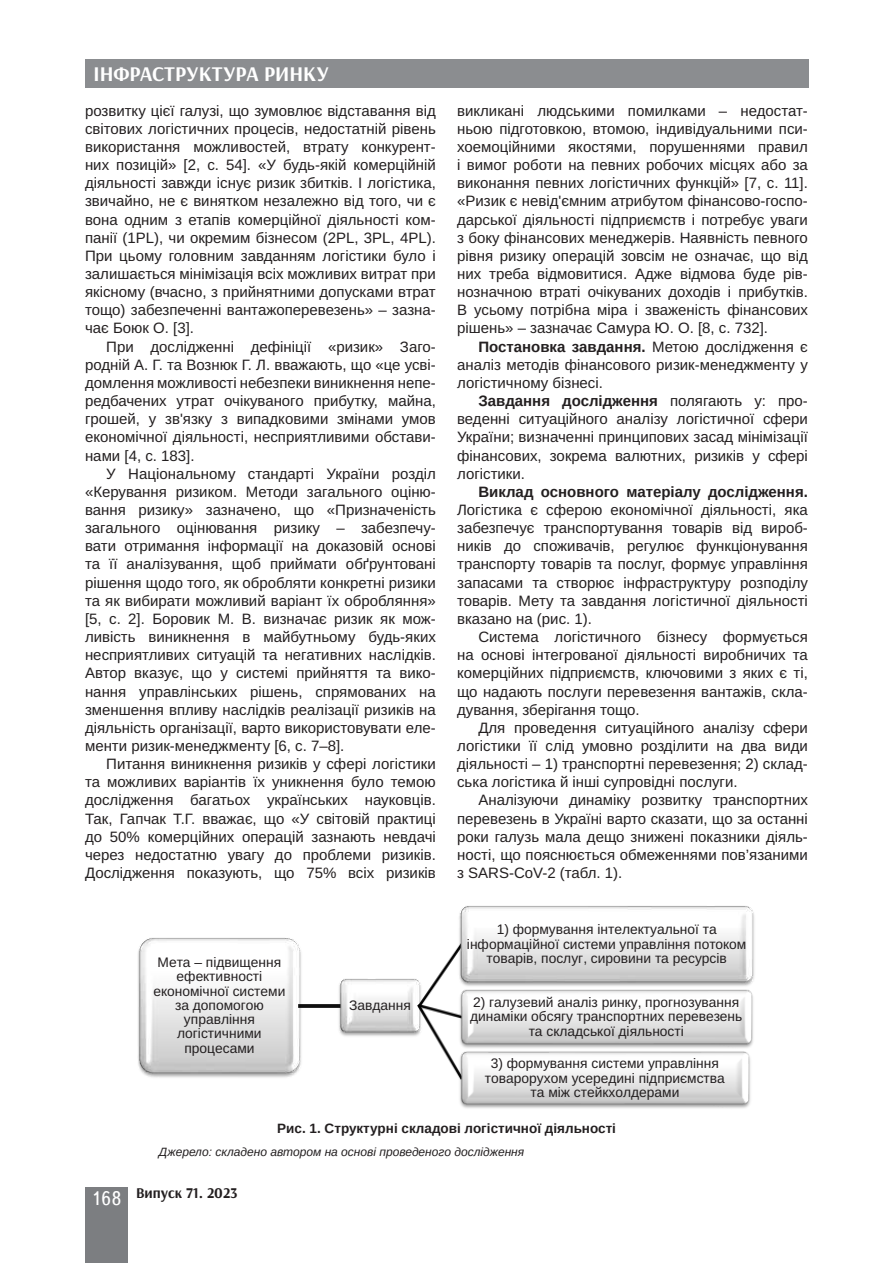
<style>
.page{position:relative;width:893px;height:1263px;background:#fff}
.page>*{position:absolute;margin:0;border:0;box-sizing:border-box;transform-origin:0 0}
.t1{font:700 21px "Arsenal";color:#fff}
.Текст_основной_G{font:15px/18.1px "Arimo";color:#231f20;text-align:justify}
.t2{font:700 15px "Arsenal";color:#231f20}
.t3{font:13.8px/14.2px "Arimo Roman";color:#231f20;text-align:center}
.Рисунок{font:700 13.5px "Arimo";color:#231f20}
.Джерело{font:italic 12px "Arimo";color:#231f20}
.s1{font-weight:700}
.s2{font-family:"Ukrainian Text";font-weight:400;font-size:19.5px;color:#fff}
</style>
<div class="page">
<div style="left:85px;top:59px;width:723px;height:29px;background:#8b8d90"></div>
<div style="left:85px;top:1186px;width:43px;height:76px;background:#7c7e81"></div>
<img style="left:138px;top:938px;width:165px;height:140px">
<img style="left:299px;top:1004px;width:37px;height:3px">
<img style="left:336px;top:979px;width:82px;height:57px">
<img style="left:418px;top:951px;width:39px;height:123px">
<img style="left:455px;top:906px;width:299px;height:82px">
<img style="left:419px;top:1004px;width:38px;height:15px">
<img style="left:457px;top:989px;width:296px;height:59px">
<img style="left:457px;top:1051px;width:294px;height:58px">
<h1 class="t1" style="left:94px;top:61px;width:237px">ІНФРАСТРУКТУРА РИНКУ</h1>
<p class="Текст_основной_G" style="left:85px;top:102px;width:352px">розвитку цієї галузі, що зумовлює відставання від світових логістичних процесів, недостатній рівень використання можливостей, втрату конкурент&shy;них позицій» [2, с. 54]. «У будь-якій комерційній діяльності завжди існує ризик збитків. І логістика, звичайно, не є винятком незалежно від того, чи є вона одним з етапів комерційної діяльності ком&shy;панії (1PL), чи окремим бізнесом (2PL, 3PL, 4PL).<br>При цьому головним завданням логістики було і залишається мінімізація всіх можливих витрат при якісному (вчасно, з прийнятними допусками втрат тощо) забезпеченні вантажоперевезень» – зазна&shy;чає Боюк О. [3].</p>
<p class="Текст_основной_G" style="left:85px;top:338px;width:352px;text-indent:21px">При дослідженні дефініції «ризик» Заго&shy;родній А. Г. та Вознюк Г. Л. вважають, що «це усві&shy;домлення можливості небезпеки виникнення непе&shy;редбачених утрат очікуваного прибутку, майна, грошей, у зв'язку з випадковими змінами умов економічної діяльності, несприятливими обстави&shy;нами [4, с. 183].</p>
<p class="Текст_основной_G" style="left:85px;top:465px;width:352px;text-indent:21px">У Національному стандарті України розділ «Керування ризиком. Методи загального оціню&shy;вання ризику» зазначено, що «Призначеність загального оцінювання ризику – забезпечу&shy;вати отримання інформації на доказовій основі та її аналізування, щоб приймати обґрунтовані рішення щодо того, як обробляти конкретні ризики та як вибирати можливий варіант їх обробляння» [5, с. 2]. Боровик М. В. визначає ризик як мож&shy;ливість виникнення в майбутньому будь-яких несприятливих ситуацій та негативних наслідків.<br>Автор вказує, що у системі прийняття та вико&shy;нання управлінських рішень, спрямованих на зменшення впливу наслідків реалізації ризиків на діяльність організації, варто використовувати еле&shy;менти ризик-менеджменту [6, с. 7–8].</p>
<p class="Текст_основной_G" style="left:85px;top:755px;width:352px;text-indent:21px">Питання виникнення ризиків у сфері логістики та можливих варіантів їх уникнення було темою дослідження багатьох українських науковців.<br>Так, Гапчак Т.Г. вважає, що «У світовій практиці до 50% комерційних операцій зазнають невдачі через недостатню увагу до проблеми ризиків.<br>Дослідження показують, що 75% всіх ризиків</p>
<p class="t3" style="left:153px;top:955px;width:134px">Мета – підвищення ефективності економічної системи за допомогою управління логістичними процесами</p>
<p class="t3" style="left:349px;top:998px;width:63px">Завдання</p>
<p class="Текст_основной_G" style="left:457px;top:102px;width:352px">викликані людськими помилками – недостат&shy;ньою підготовкою, втомою, індивідуальними пси&shy;хоемоційними якостями, порушеннями правил і вимог роботи на певних робочих місцях або за виконання певних логістичних функцій» [7, с. 11]. «Ризик є невід'ємним атрибутом фінансово-госпо&shy;дарської діяльності підприємств і потребує уваги з боку фінансових менеджерів. Наявність певного рівня ризику операцій зовсім не означає, що від них треба відмовитися. Адже відмова буде рів&shy;нозначною втраті очікуваних доходів і прибутків.<br>В усьому потрібна міра і зваженість фінансових рішень» – зазначає Самура Ю. О. [8, с. 732].</p>
<p class="Текст_основной_G" style="left:457px;top:338px;width:352px;text-indent:21px"><span class="s1">Постановка завдання.</span> Метою дослідження є аналіз методів фінансового ризик-менеджменту у логістичному бізнесі.</p>
<p class="Текст_основной_G" style="left:457px;top:392px;width:352px;text-indent:21px"><span class="s1">Завдання дослідження</span> полягають у: про&shy;веденні ситуаційного аналізу логістичної сфери України; визначенні принципових засад мінімізації фінансових, зокрема валютних, ризиків у сфері логістики.</p>
<p class="Текст_основной_G" style="left:457px;top:483px;width:352px;text-indent:21px"><span class="s1">Виклад основного матеріалу дослідження.<br></span>Логістика є сферою економічної діяльності, яка забезпечує транспортування товарів від вироб&shy;ників до споживачів, регулює функціонування транспорту товарів та послуг, формує управління запасами та створює інфраструктуру розподілу товарів. Мету та завдання логістичної діяльності вказано на (рис. 1).</p>
<p class="Текст_основной_G" style="left:457px;top:628px;width:352px;text-indent:21px">Система логістичного бізнесу формується на основі інтегрованої діяльності виробничих та комерційних підприємств, ключовими з яких є ті, що надають послуги перевезення вантажів, скла&shy;дування, зберігання тощо.</p>
<p class="Текст_основной_G" style="left:457px;top:719px;width:352px;text-indent:21px">Для проведення ситуаційного аналізу сфери логістики її слід умовно розділити на два види діяльності – 1) транспортні перевезення; 2) склад&shy;ська логістика й інші супровідні послуги.</p>
<p class="Текст_основной_G" style="left:457px;top:791px;width:352px;text-indent:21px">Аналізуючи динаміку розвитку транспортних перевезень в Україні варто сказати, що за останні роки галузь мала дещо знижені показники діяль&shy;ності, що пояснюється обмеженнями пов’язаними з SARS-CoV-2 (табл. 1).</p>
<p class="t3" style="left:467px;top:923px;width:281px">1) формування інтелектуальної та інформаційної системи управління потоком товарів, послуг, сировини та ресурсів</p>
<p class="t3" style="left:470px;top:995px;width:274px">2) галузевий аналіз ринку, прогнозування динаміки обсягу транспортних перевезень та складської діяльності</p>
<p class="t3" style="left:485px;top:1057px;width:241px">3) формування системи управління товарорухом усередині підприємства та між стейкхолдерами</p>
<p class="Рисунок" style="left:277px;top:1119px;width:340px">Рис. 1. Структурні складові логістичної діяльності</p>
<p class="Джерело" style="left:159px;top:1144px;width:367px">Джерело: складено автором на основі проведеного дослідження</p>
<p class="t2" style="left:91px;top:1183px;width:148px"><span class="s2">168</span> Випуск 71. 2023</p>
</div>
